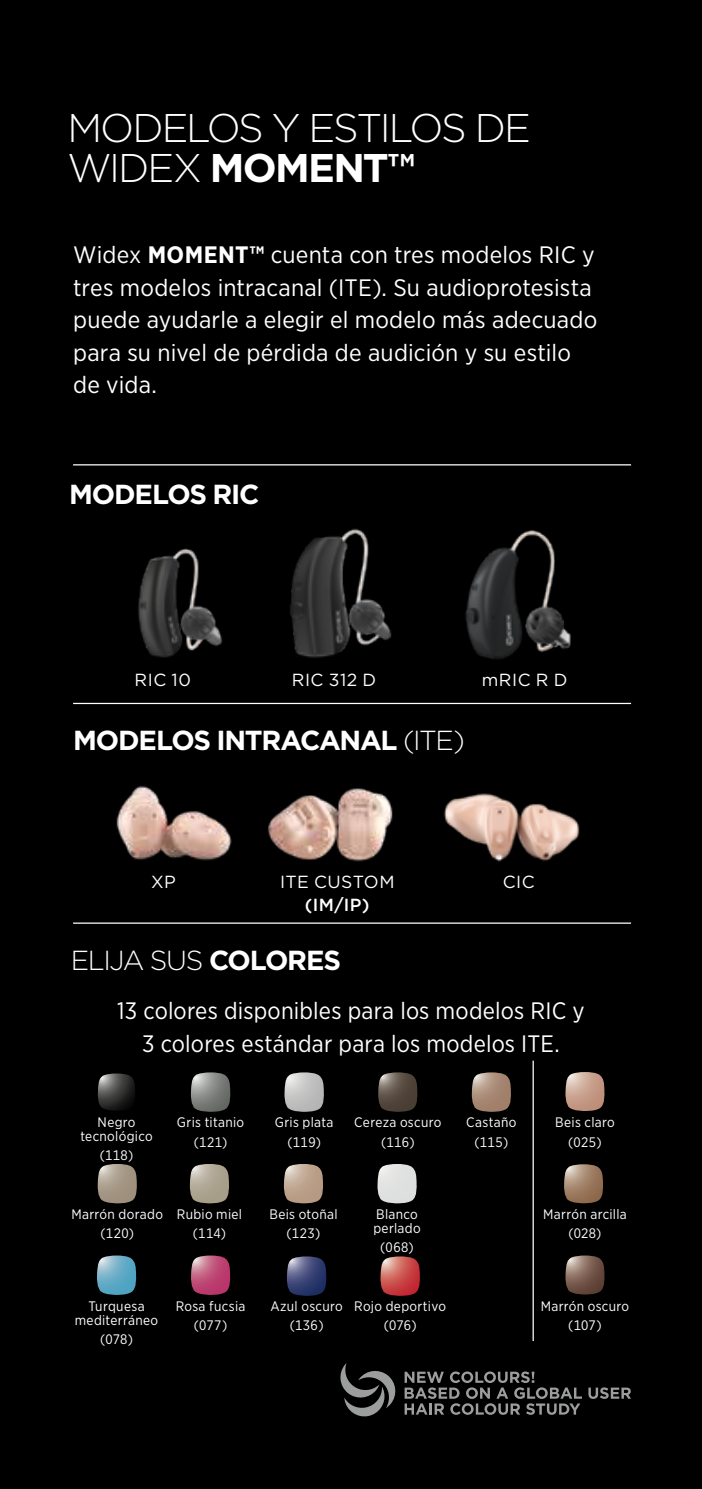
<style>
.page{position:relative;width:702px;height:1489px;background:#fff}
.page>*{position:absolute;margin:0;border:0;box-sizing:border-box;transform-origin:0 0}
.t1{font:300 40px/40px "Gotham";letter-spacing:-.06em;color:#fff}
.t2{font:700 27.5px "Gotham";letter-spacing:-.045em;color:#fff}
.t3{font:300 27.5px "Gotham";letter-spacing:-.05em;color:#fff}
.t4{font:23.75px/32.5px "Gotham Narrow";letter-spacing:.01em;color:#fff}
.t5{font:17.5px "Gotham";letter-spacing:.03em;color:#fff}
.t6{font:500 17.5px "Gotham";color:#fff}
.t7{font:13.75px/19px "Gotham Narrow";letter-spacing:.025em;color:#fff;text-align:center}
.s1{font-weight:700}
.s2{font-weight:300}
</style>
<div class="page">
<div style="left:0;top:0;width:702px;height:1488px;background:#000"></div>
<img style="left:444px;top:793px;width:136px;height:69px">
<img style="left:116px;top:786px;width:116px;height:75px">
<img style="left:268px;top:788px;width:125px;height:74px">
<img style="left:138px;top:548px;width:84px;height:110px">
<img style="left:290px;top:528px;width:102px;height:130px">
<img style="left:465px;top:530px;width:106px;height:129px">
<svg style="left:565px;top:1255px;width:40px;height:39px;background:#6e574c"></svg>
<svg style="left:565px;top:1072px;width:40px;height:39px;background:#ae8e7e"></svg>
<svg style="left:564px;top:1164px;width:40px;height:39px;background:#8d735e"></svg>
<svg style="left:97px;top:1073px;width:38px;height:38px"></svg>
<svg style="left:190px;top:1072px;width:41px;height:40px;background:#727472"></svg>
<svg style="left:284px;top:1072px;width:40px;height:40px;background:#a8a8a8"></svg>
<svg style="left:378px;top:1072px;width:40px;height:40px;background:#524840"></svg>
<svg style="left:471px;top:1072px;width:40px;height:40px;background:#937a6a"></svg>
<svg style="left:97px;top:1164px;width:40px;height:39px;background:#958a7b"></svg>
<svg style="left:377px;top:1164px;width:40px;height:39px;background:#c4c5c5"></svg>
<svg style="left:283px;top:1164px;width:41px;height:39px;background:#a48f7d"></svg>
<svg style="left:189px;top:1164px;width:40px;height:39px;background:#9b9485"></svg>
<svg style="left:97px;top:1255px;width:40px;height:40px;background:#5c96ab"></svg>
<svg style="left:191px;top:1255px;width:40px;height:40px;background:#a5496b"></svg>
<svg style="left:380px;top:1256px;width:40px;height:40px;background:#b04d4b"></svg>
<svg style="left:286px;top:1256px;width:41px;height:40px;background:#3b436a"></svg>
<svg style="left:588px;top:1387px;width:43px;height:11px"></svg>
<svg style="left:404px;top:1371px;width:178px;height:43px"></svg>
<svg style="left:340px;top:1363px;width:56px;height:54px"></svg>
<hr style="left:532px;top:1060px;width:1px;height:280px;background:#fff">
<hr style="left:73px;top:702px;width:558px;height:2px;background:#fff">
<hr style="left:73px;top:464px;width:558px;height:1px;background:#fff">
<hr style="left:73px;top:922px;width:558px;height:1px;background:#fff">
<h1 class="t1" style="left:67px;top:107px;width:465px">MODELOS Y ESTILOS DE<br>WIDEX <span class="s1">MOMENT™</span></h1>
<h3 class="t4" style="left:73px;top:238px;width:525px">Widex <span class="s1">MOMENT™</span> cuenta con tres modelos RIC y tres modelos intracanal (ITE). Su audioprotesista puede ayudarle a elegir el modelo más adecuado para su nivel de pérdida de audición y su estilo de vida.</h3>
<h2 class="t2" style="left:69px;top:476px;width:192px">MODELOS RIC</h2>
<p class="t5" style="left:135px;top:669px;width:58px">RIC 10</p>
<p class="t5" style="left:292px;top:669px;width:86px">RIC 312 D</p>
<p class="t5" style="left:481px;top:669px;width:87px">mRIC R D</p>
<h2 class="t2" style="left:73px;top:721px;width:393px">MODELOS INTRACANAL <span class="s2">(ITE)</span></h2>
<p class="t5" style="left:151px;top:871px;width:26px">XP</p>
<p class="t5" style="left:280px;top:871px;width:116px">ITE CUSTOM</p>
<p class="t6" style="left:305px;top:893px;width:66px">(IM/IP)</p>
<h2 class="t3" style="left:71px;top:942px;width:272px">ELIJA SUS <span class="s1">COLORES</span></h2>
<p class="t5" style="left:502px;top:871px;width:33px">CIC</p>
<h3 class="t4" style="left:117px;top:994px;width:469px;text-align:center">13 colores disponibles para los modelos RIC y<br>3 colores estándar para los modelos ITE.</h3>
<p class="t7" style="left:80px;top:1115px;width:74px;line-height:13.8px">Negro tecnológico</p>
<p class="t7" style="left:100px;top:1145px;width:35px">(118)</p>
<p class="t7" style="left:177px;top:1112px;width:69px">Gris titanio (121)</p>
<p class="t7" style="left:275px;top:1112px;width:60px">Gris plata (119)</p>
<p class="t7" style="left:354px;top:1112px;width:89px">Cereza oscuro (116)</p>
<p class="t7" style="left:555px;top:1112px;width:61px">Beis claro (025)</p>
<p class="t7" style="left:466px;top:1112px;width:52px">Castaño (115)</p>
<p class="t7" style="left:71px;top:1204px;width:93px">Marrón dorado (120)</p>
<p class="t7" style="left:177px;top:1204px;width:67px">Rubio miel (114)</p>
<p class="t7" style="left:269px;top:1204px;width:70px">Beis otoñal (123)</p>
<p class="t7" style="left:543px;top:1204px;width:85px">Marrón arcilla (028)</p>
<p class="t7" style="left:373px;top:1207px;width:49px;line-height:13.8px;text-align:left">Blanco perlado</p>
<p class="t7" style="left:380px;top:1237px;width:35px">(068)</p>
<p class="t7" style="left:75px;top:1298px;width:85px;line-height:13.8px">Turquesa mediterráneo</p>
<p class="t7" style="left:100px;top:1328px;width:34px">(078)</p>
<p class="t7" style="left:176px;top:1296px;width:71px">Rosa fucsia (077)</p>
<p class="t7" style="left:540px;top:1296px;width:90px">Marrón oscuro (107)</p>
<p class="t7" style="left:270px;top:1296px;width:74px">Azul oscuro (136)</p>
<p class="t7" style="left:354px;top:1296px;width:93px">Rojo deportivo (076)</p>
</div>
